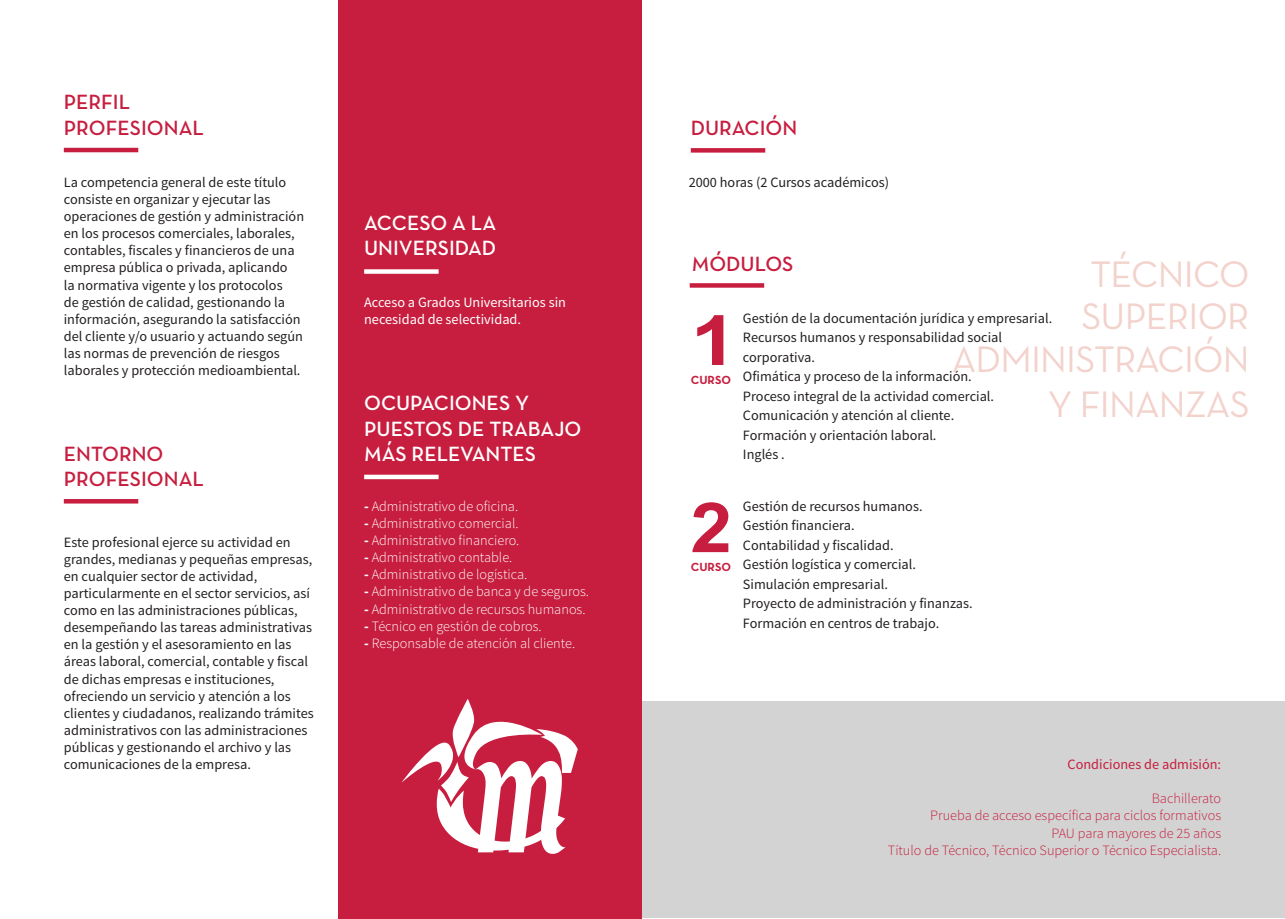
<style>
.page{position:relative;width:1285px;height:919px;background:#fff}
.page>*{position:absolute;margin:0;border:0;box-sizing:border-box;transform-origin:0 0}
.t1{font:37.5px/43.5px "Neutra Text";letter-spacing:-.02em;color:#f3d2cc;text-align:right}
.t2{font:21px/25.2px "Neutra Text Demi Alt";color:#fff}
.t3{font:21px/25.2px "Neutra Text Demi Alt";color:#c71e3f}
.t4{font:14.25px/17.1px "Source Sans Pro";color:#231f20}
.t5{font:300 14.25px "Source Sans Pro";color:#fff}
.t6{font:300 14.25px/17.1px "Source Sans Pro";color:#c71e3f;text-align:right}
.t7{font:14.25px/17.1px "Source Sans Pro";color:#fff}
.t8{font:14.25px "Source Sans Pro";color:#c71e3f}
.t9{font:700 12px "Neutra Text";color:#c71e3f}
.s1{font-weight:700}
</style>
<div class="page">
<div style="left:642px;top:700px;width:642px;height:217px;background:#d2d3d2"></div>
<div style="left:339px;top:0;width:303px;height:918px;background:#c71e3f"></div>
<svg style="left:697px;top:315px;width:26px;height:50px"></svg>
<svg style="left:692px;top:502px;width:36px;height:50px"></svg>
<div style="left:689px;top:283px;width:75px;height:5px;background:#c71e3f"></div>
<div style="left:690px;top:148px;width:75px;height:5px;background:#c71e3f"></div>
<hr style="left:64px;top:148px;width:74px;height:4px;background:#c71e3f">
<hr style="left:64px;top:499px;width:74px;height:4px;background:#c71e3f">
<div style="left:364px;top:269px;width:74px;height:5px;background:#fff"></div>
<div style="left:364px;top:474px;width:74px;height:5px;background:#fff"></div>
<svg style="left:401px;top:699px;width:176px;height:154px"></svg>
<h2 class="t3" style="left:64px;top:89px;width:142px">PERFIL<br>PROFESIONAL</h2>
<p class="t4" style="left:64px;top:174px;width:242px">La competencia general de este título consiste en organizar y ejecutar las operaciones de gestión y administración en los procesos comerciales, laborales, contables, fiscales y financieros de una empresa pública o privada, aplicando<br>la normativa vigente y los protocolos<br>de gestión de calidad, gestionando la información, asegurando la satisfacción del cliente y/o usuario y actuando según las normas de prevención de riesgos laborales y protección medioambiental.</p>
<h2 class="t3" style="left:64px;top:440px;width:142px">ENTORNO<br>PROFESIONAL</h2>
<p class="t4" style="left:64px;top:533px;width:251px">Este profesional ejerce su actividad en grandes, medianas y pequeñas empresas, en cualquier sector de actividad, particularmente en el sector servicios, así como en las administraciones públicas, desempeñando las tareas administrativas en la gestión y el asesoramiento en las áreas laboral, comercial, contable y fiscal de dichas empresas e instituciones, ofreciendo un servicio y atención a los clientes y ciudadanos, realizando trámites administrativos con las administraciones públicas y gestionando el archivo y las comunicaciones de la empresa.</p>
<h2 class="t2" style="left:364px;top:210px;width:134px">ACCESO A LA<br>UNIVERSIDAD</h2>
<p class="t7" style="left:364px;top:294px;width:203px">Acceso a Grados Universitarios sin necesidad de selectividad.</p>
<h2 class="t2" style="left:364px;top:390px;width:219px">OCUPACIONES Y<br>PUESTOS DE TRABAJO<br>MÁS RELEVANTES</h2>
<p class="t5" style="left:364px;top:497px;width:155px"><span class="s1">-</span> Administrativo de oficina.</p>
<p class="t5" style="left:364px;top:514px;width:156px"><span class="s1">-</span> Administrativo comercial.</p>
<p class="t5" style="left:364px;top:531px;width:157px"><span class="s1">-</span> Administrativo financiero.</p>
<p class="t5" style="left:364px;top:548px;width:150px"><span class="s1">-</span> Administrativo contable.</p>
<p class="t5" style="left:364px;top:566px;width:165px"><span class="s1">-</span> Administrativo de logística.</p>
<p class="t5" style="left:364px;top:583px;width:226px"><span class="s1">-</span> Administrativo de banca y de seguros.</p>
<p class="t5" style="left:364px;top:600px;width:223px"><span class="s1">-</span> Administrativo de recursos humanos.</p>
<p class="t5" style="left:364px;top:617px;width:179px"><span class="s1">-</span> Técnico en gestión de cobros.</p>
<p class="t5" style="left:364px;top:634px;width:212px"><span class="s1">-</span> Responsable de atención al cliente.</p>
<h2 class="t3" style="left:690px;top:115px;width:108px">DURACIÓN</h2>
<p class="t4" style="left:688px;top:174px;width:202px">2000 horas (2 Cursos académicos)</p>
<h1 class="t1" style="left:951px;top:251px;width:299px">TÉCNICO<br>SUPERIOR<br>ADMINISTRACIÓN<br>Y FINANZAS</h1>
<h2 class="t3" style="left:691px;top:251px;width:103px">MÓDULOS</h2>
<p class="t4" style="left:742px;top:308px;width:311px;line-height:19.5px">Gestión de la documentación jurídica y empresarial.<br>Recursos humanos y responsabilidad social corporativa.<br>Ofimática y proceso de la información.<br>Proceso integral de la actividad comercial.<br>Comunicación y atención al cliente.<br>Formación y orientación laboral.<br>Inglés .</p>
<p class="t4" style="left:742px;top:496px;width:231px;line-height:19.5px">Gestión de recursos humanos.<br>Gestión financiera.<br>Contabilidad y fiscalidad.<br>Gestión logística y comercial.<br>Simulación empresarial.<br>Proyecto de administración y finanzas.<br>Formación en centros de trabajo.</p>
<p class="t9" style="left:690px;top:372px;width:42px">CURSO</p>
<p class="t9" style="left:690px;top:559px;width:42px">CURSO</p>
<p class="t8" style="left:1067px;top:755px;width:155px">Condiciones de admisión:</p>
<p class="t6" style="left:887px;top:790px;width:335px">Bachillerato<br>Prueba de acceso específica para ciclos formativos<br>PAU para mayores de 25 años<br>Título de Técnico, Técnico Superior o Técnico Especialista.</p>
</div>
